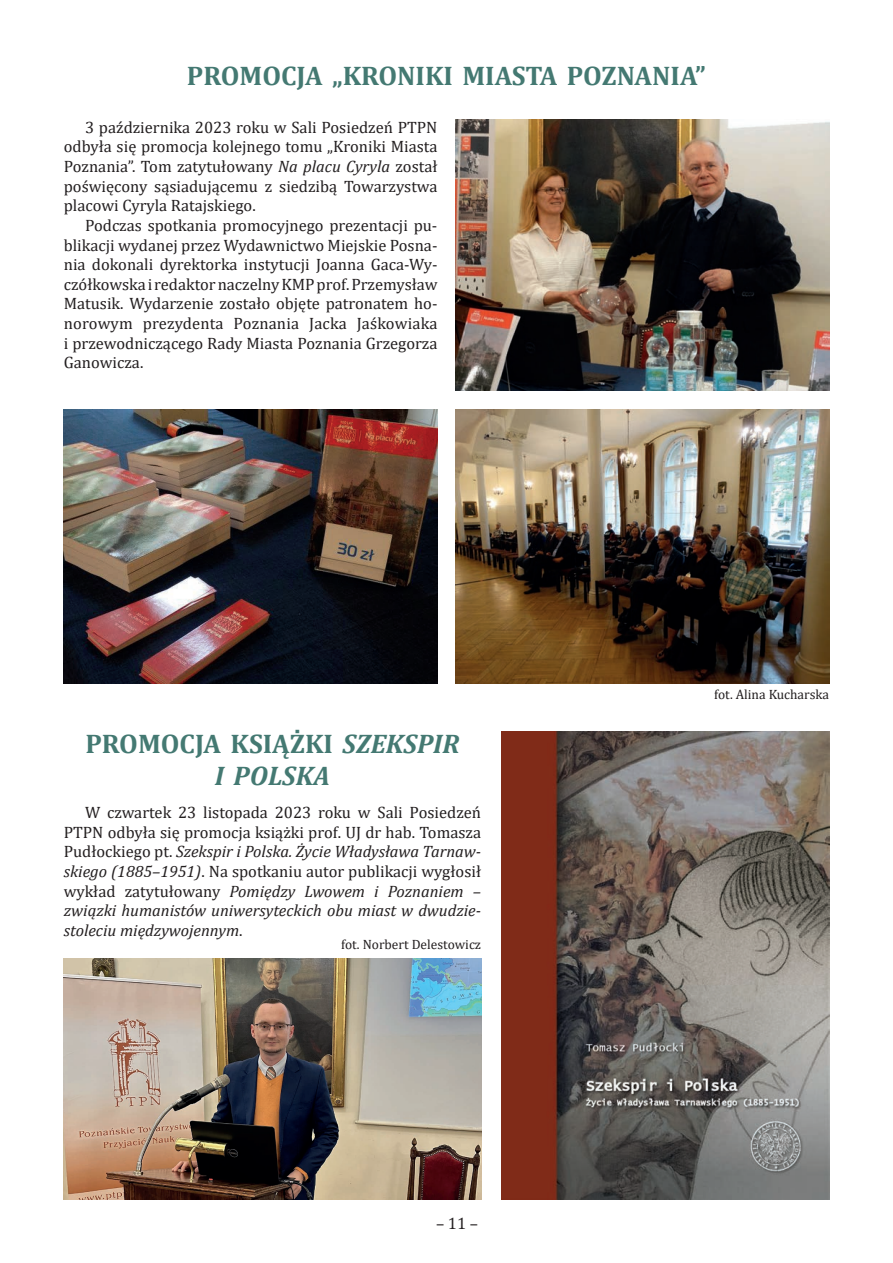
<style>
.page{position:relative;width:893px;height:1263px;background:#fff}
.page>*{position:absolute;margin:0;border:0;box-sizing:border-box;transform-origin:0 0}
.t1{font:700 27px/32.4px "Cambria";color:#447972;text-align:center}
.t2{font:16.5px/19.6px "Cambria";color:#231f20;text-align:justify}
.t3{font:13.5px "Cambria";color:#231f20}
.s1{font-style:italic}
</style>
<div class="page">
<img style="left:455px;top:410px;width:374px;height:274px">
<img style="left:64px;top:410px;width:373px;height:274px">
<img style="left:455px;top:120px;width:374px;height:271px">
<img style="left:63px;top:958px;width:419px;height:241px">
<img style="left:502px;top:732px;width:327px;height:467px">
<h1 class="t1" style="left:187px;top:58px;width:520px">PROMOCJA „KRONIKI MIASTA POZNANIA”</h1>
<p class="t2" style="left:64px;top:117px;width:375px;text-indent:21px">3 października 2023 roku w Sali Posiedzeń PTPN odbyła się promocja kolejnego tomu „Kroniki Miasta Poznania”. Tom zatytułowany <span class="s1">Na placu Cyryla</span> został poświęcony sąsiadującemu z siedzibą Towarzystwa placowi Cyryla Ratajskiego.</p>
<p class="t2" style="left:64px;top:215px;width:375px;text-indent:21px">Podczas spotkania promocyjnego prezentacji pu&shy;blikacji wydanej przez Wydawnictwo Miejskie Posna&shy;nia dokonali dyrektorka instytucji Joanna Gaca-Wy&shy;czółkowska i redaktor naczelny KMP prof. Przemysław Matusik. Wydarzenie zostało objęte patronatem ho&shy;norowym prezydenta Poznania Jacka Jaśkowiaka i przewodniczącego Rady Miasta Poznania Grzegorza Ganowicza.</p>
<h1 class="t1" style="left:85px;top:726px;width:376px">PROMOCJA KSIĄŻKI <span class="s1">SZEKSPIR<br>I POLSKA</span></h1>
<p class="t2" style="left:64px;top:802px;width:419px;text-indent:21px">W czwartek 23 listopada 2023 roku w Sali Posiedzeń PTPN odbyła się promocja książki prof. UJ dr hab. Tomasza Pudłockiego pt. <span class="s1">Szekspir i Polska. Życie Władysława Tarnaw&shy;skiego (1885–1951)</span>. Na spotkaniu autor publikacji wygłosił wykład zatytułowany <span class="s1">Pomiędzy Lwowem i Poznaniem – związki humanistów uniwersyteckich obu miast w dwudzie&shy;stoleciu międzywojennym</span>.</p>
<p class="t3" style="left:341px;top:936px;width:141px">fot. Norbert Delestowicz</p>
<p class="t2" style="left:436px;top:1213px;width:44px">– 11 –</p>
<p class="t3" style="left:714px;top:687px;width:117px">fot. Alina Kucharska</p>
</div>
